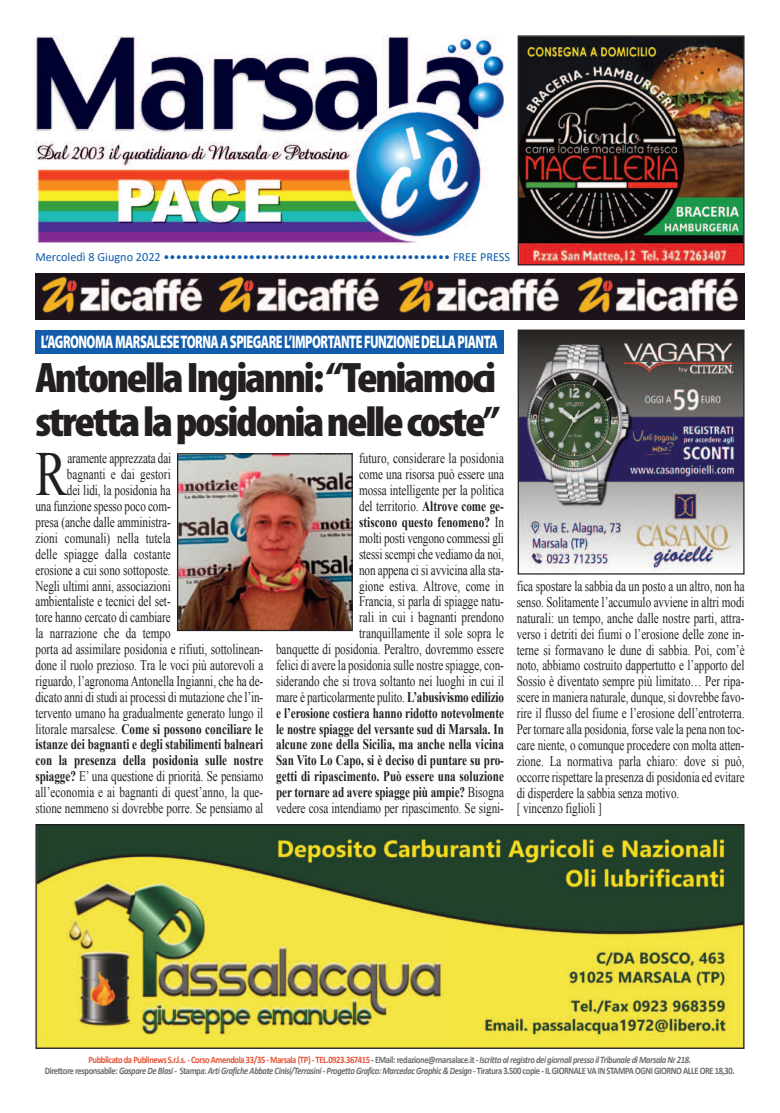
<style>
.page{position:relative;width:780px;height:1113px;background:#fff}
.page>*{position:absolute;margin:0;border:0;box-sizing:border-box;transform-origin:0 0}
.t1{font:62.62px "Times New Roman";color:#231f20;scale:.76 1}
.t2{font:900 condensed 42.88px/43.5px "Myriad Pro";letter-spacing:-.05em;color:#231f20;scale:1.09 1}
.t3{font:900 18.25px "Myriad Pro";letter-spacing:-.04em;color:#fff;scale:.67 1}
.t4{font:14.62px/15.9px "Times New Roman";letter-spacing:-.005em;color:#231f20;text-align:right;scale:.76 1}
.t5{font:700 14.62px "Times New Roman";letter-spacing:.005em;color:#231f20;scale:.76 1}
.t6{font:12.38px "Calibri";color:#115cab}
.t7{font:italic 700 9.88px/11.1px "Calibri";color:#6c6d70;text-align:center;scale:.86 1}
.s1{font-weight:700}
.s2{font-weight:400}
.s3{font-style:normal;color:#e15438}
.s4{font-style:normal}
</style>
<div class="page">
<img style="left:35px;top:274px;width:709px;height:45px">
<img style="left:519px;top:37px;width:223px;height:226px">
<div style="left:517px;top:35px;width:227px;height:230px;border:1px solid #231f20"></div>
<img style="left:37px;top:826px;width:705px;height:221px">
<div style="left:35px;top:824px;width:709px;height:225px;border:1px solid #231f20"></div>
<div style="left:35px;top:330px;width:468px;height:23px;background:#115cab"></div>
<img style="left:179px;top:455px;width:172px;height:174px">
<div style="left:177px;top:453px;width:176px;height:178px;border:1px solid #231f20"></div>
<img style="left:35px;top:35px;width:468px;height:210px">
<img style="left:519px;top:331px;width:223px;height:241px">
<div style="left:517px;top:329px;width:227px;height:245px;border:1px solid #231f20"></div>
<p class="t6" style="left:35px;top:252px;width:476px">Mercoledì 8 Giugno 2022 ••••••••••••••••••••••••••••••••••••••••••••••• FREE PRESS</p>
<p class="t3" style="left:41px;top:335px;width:683px">L’AGRONOMA MARSALESETORNA A SPIEGARE L’IMPORTANTE FUNZIONE DELLA PIANTA</p>
<h2 class="t2" style="left:35px;top:360px;width:427px">AntonellaIngianni:“Teniamoci strettalaposidonianellecoste”</h2>
<h1 class="t1" style="left:35px;top:439px;width:43px">R</h1>
<p class="t4" style="left:67px;top:450px;width:138px">aramente apprezzata dai</p>
<p class="t4" style="left:276px;top:450px;width:301px">futuro, considerare la posidonia<br>come una risorsa può essere una<br>mossa intelligente per la politica<br>del territorio. <span class="s1">Altrove come ge-<br>stiscono questo fenomeno?</span> In<br>molti posti vengono commessi gli<br>stessi scempi che vediamo da noi,<br>non appena ci si avvicina alla sta-<br>gione estiva. Altrove, come in<br>Francia, si parla di spiagge natu-<br>rali in cui i bagnanti prendono<br>tranquillamente il sole sopra le<br>banquette di posidonia. Peraltro, dovremmo essere felici di avere la posidonia sulle nostre spiagge, con&shy;siderando che si trova soltanto nei luoghi in cui il mare è particolarmente pulito. <span class="s1">L’abusivismo edilizio e l’erosione costiera hanno ridotto notevolmente le nostre spiagge del versante sud di Marsala. In alcune zone della Sicilia, ma anche nella vicina San Vito Lo Capo, si è deciso di puntare su pro&shy;getti di ripascimento. Può essere una soluzione per tornare ad avere spiagge più ampie?</span> Bisogna vedere cosa intendiamo per ripascimento. Se signi-</p>
<p class="t4" style="left:67px;top:466px;width:138px">bagnanti e dai gestori</p>
<p class="t4" style="left:67px;top:482px;width:138px">dei lidi, la posidonia ha</p>
<p class="t4" style="left:35px;top:498px;width:179px">una funzione spesso poco com-</p>
<p class="t4" style="left:35px;top:514px;width:179px">presa (anche dalle amministra-</p>
<p class="t4" style="left:35px;top:530px;width:179px">zioni comunali) nella tutela</p>
<p class="t4" style="left:35px;top:546px;width:179px">delle spiagge dalla costante</p>
<p class="t4" style="left:35px;top:562px;width:179px">erosione a cui sono sottoposte.</p>
<p class="t4" style="left:35px;top:577px;width:179px">Negli ultimi anni, associazioni</p>
<p class="t4" style="left:35px;top:593px;width:179px">ambientaliste e tecnici del set-</p>
<p class="t4" style="left:35px;top:609px;width:179px">tore hanno cercato di cambiare</p>
<p class="t4" style="left:35px;top:625px;width:179px">la narrazione che da tempo</p>
<p class="t4" style="left:35px;top:641px;width:301px">porta ad assimilare posidonia e rifiuti, sottolinean-</p>
<p class="t4" style="left:35px;top:657px;width:301px">done il ruolo prezioso. Tra le voci più autorevoli a</p>
<p class="t4" style="left:35px;top:673px;width:301px">riguardo, l’agronoma Antonella Ingianni, che ha de-</p>
<p class="t4" style="left:35px;top:689px;width:301px">dicato anni di studi ai processi di mutazione che l’in-</p>
<p class="t4" style="left:35px;top:704px;width:301px">tervento umano ha gradualmente generato lungo il</p>
<p class="t5" style="left:35px;top:720px;width:301px"><span class="s2">litorale marsalese.</span> Come si possono conciliare le</p>
<p class="t5" style="left:35px;top:736px;width:301px">istanze dei bagnanti e degli stabilimenti balneari</p>
<p class="t5" style="left:35px;top:752px;width:301px">con la presenza della posidonia sulle nostre</p>
<p class="t4" style="left:35px;top:768px;width:301px"><span class="s1">spiagge?</span> E’ una questione di priorità. Se pensiamo</p>
<p class="t4" style="left:35px;top:784px;width:301px">all’economia e ai bagnanti di quest’anno, la que-</p>
<p class="t4" style="left:35px;top:800px;width:301px">stione nemmeno si dovrebbe porre. Se pensiamo al</p>
<p class="t4" style="left:516px;top:578px;width:301px;text-align:left">fica spostare la sabbia da un posto a un altro, non ha senso. Solitamente l’accumulo avviene in altri modi naturali: un tempo, anche dalle nostre parti, attra&shy;verso i detriti dei fiumi o l’erosione delle zone in&shy;terne si formavano le dune di sabbia. Poi, com’è noto, abbiamo costruito dappertutto e l’apporto del Sossio è diventato sempre più limitato… Per ripa&shy;scere in maniera naturale, dunque, si dovrebbe favo&shy;rire il flusso del fiume e l’erosione dell’entroterra.<br>Per tornare alla posidonia, forse vale la pena non toc&shy;care niente, o comunque procedere con molta atten&shy;zione. La normativa parla chiaro: dove si può, occorre rispettare la presenza di posidonia ed evitare di disperdere la sabbia senza motivo.<br>[ vincenzo figlioli ]</p>
<p class="t7" style="left:45px;top:1054px;width:803px"><span class="s3">Pubblicato da Publinews S.r.l.s. - Corso Amendola 33/35 - Marsala (TP) - TEL.0923.367415</span> <span class="s4">- EMail: redazione@marsalace.it -</span> Iscritto al registro dei giornali presso il Tribunale di Marsala Nr 218.<br><span class="s4">Direttore responsabile:</span> Gaspare De Blasi - <span class="s4">Stampa:</span> Arti Grafiche Abbate Cinisi/Terrasini - Progetto Grafico: Marcedac Graphic &amp; Design - <span class="s4">Tiratura 3.500 copie - IL GIORNALE VA IN STAMPA OGNI GIORNO ALLE ORE 18,30.</span></p>
</div>
